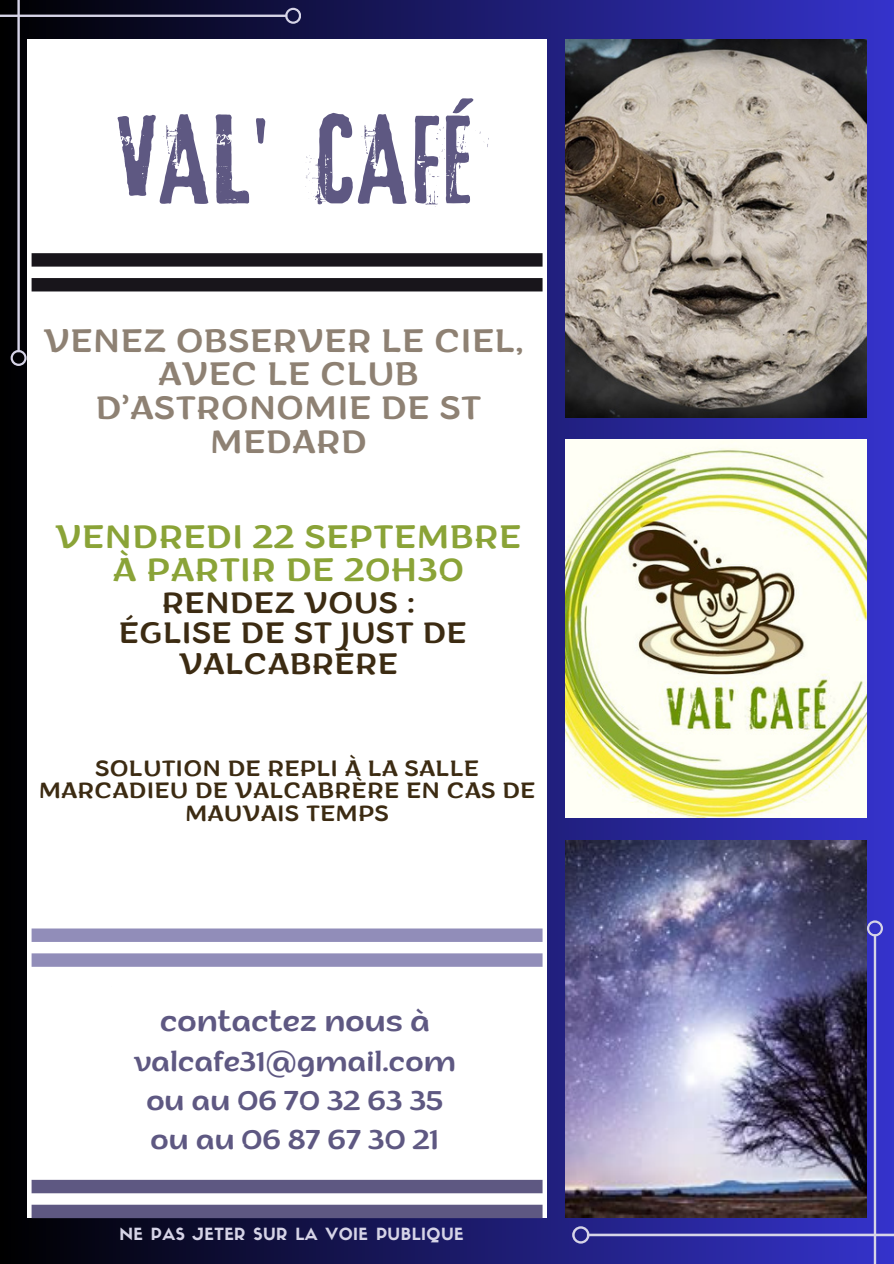
<style>
.page{position:relative;width:894px;height:1264px;background:#fff}
.page>*{position:absolute;margin:0;border:0;box-sizing:border-box;transform-origin:0 0}
.t1{font:115.5px "Lava Pro Grunge";letter-spacing:.03em;color:#5e5882}
.t2{font:33px/33.8px "ZT Arturo";letter-spacing:.03em;color:#8e8173;text-align:center}
.t3{font:33px "ZT Arturo";letter-spacing:.03em;color:#8aa337}
.t4{font:30px/30.5px "ZT Arturo";letter-spacing:.03em;color:#3c2b12;text-align:center}
.t5{font:29.25px "ZT Arturo";color:#5e5882}
.t6{font:27.75px "ZT Arturo";color:#5e5882}
.t7{font:22.5px/22.5px "ZT Arturo";letter-spacing:.03em;color:#3c2b12;text-align:center}
.t8{font:16.5px "Sifonn Basic";letter-spacing:.03em;color:#d6d4e7}
</style>
<div class="page">
<div style="left:0;top:0;width:893px;height:1263px;background:linear-gradient(to right,#000,#3533cb)"></div>
<img style="left:565px;top:439px;width:300px;height:378px">
<img style="left:565px;top:39px;width:300px;height:379px">
<img style="left:565px;top:840px;width:300px;height:377px">
<div style="left:27px;top:39px;width:520px;height:1179px;background:#fff"></div>
<img style="left:572px;top:920px;width:321px;height:343px">
<svg style="left:32px;top:928px;width:510px;height:38px"></svg>
<svg style="left:0;top:0;width:542px;height:366px"></svg>
<svg style="left:32px;top:1179px;width:510px;height:39px"></svg>
<p class="t1" style="left:117px;top:96px;width:357px">VAL' CAFÉ</p>
<p class="t2" style="left:44px;top:327px;width:481px">VENEZ OBSERVER LE CIEL,</p>
<p class="t2" style="left:96px;top:361px;width:386px">AVEC LE CLUB<br>D’ASTRONOMIE DE ST<br>MEDARD</p>
<p class="t3" style="left:56px;top:523px;width:466px">VENDREDI 22 SEPTEMBRE</p>
<p class="t3" style="left:113px;top:557px;width:352px">À PARTIR DE 20H30</p>
<p class="t4" style="left:162px;top:591px;width:254px">RENDEZ VOUS :</p>
<p class="t4" style="left:119px;top:621px;width:349px">ÉGLISE DE ST JUST DE<br>VALCABRÈRE</p>
<p class="t7" style="left:39px;top:759px;width:497px">SOLUTION DE REPLI À LA SALLE<br>MARCADIEU DE VALCABRÈRE EN CAS DE<br>MAUVAIS TEMPS</p>
<p class="t5" style="left:160px;top:1009px;width:271px">contactez nous à</p>
<p class="t6" style="left:134px;top:1050px;width:323px">valcafe31@gmail.com</p>
<p class="t6" style="left:146px;top:1089px;width:298px">ou au 06 70 32 63 35</p>
<p class="t6" style="left:150px;top:1128px;width:290px">ou au 06 87 67 30 21</p>
<p class="t8" style="left:119px;top:1227px;width:346px">NE PAS JETER SUR LA VOIE PUBLIQUE</p>
</div>
